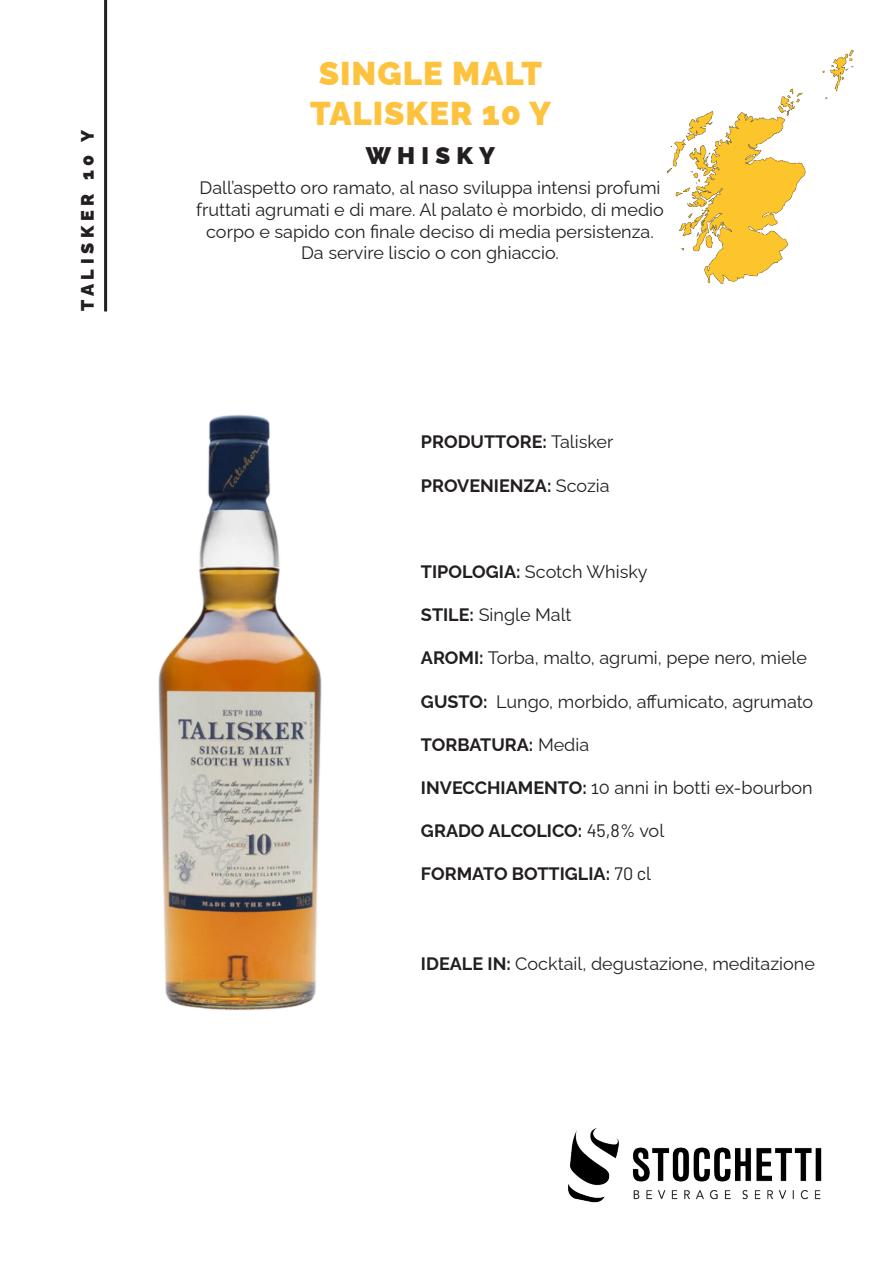
<style>
.page{position:relative;width:893px;height:1263px;background:#fff}
.page>*{position:absolute;margin:0;border:0;box-sizing:border-box;transform-origin:0 0}
.t1{font:900 33px "Raleway";letter-spacing:.03em;color:#fec33e}
.t2{font:900 24px "Raleway";letter-spacing:.26em;color:#231f20}
.t3{font:18px/21.6px "Raleway";color:#231f20;text-align:center}
.t4{font:700 18px "Raleway";color:#231f20}
.t5{font:900 18px "Raleway";letter-spacing:.26em;color:#231f20}
.s1{font-weight:400}
.s2{font-weight:700}
.s3{font-family:"Barlow";font-weight:400}
</style>
<div class="page">
<img style="left:568px;top:1128px;width:254px;height:75px">
<img style="left:158px;top:415px;width:164px;height:595px">
<img style="left:667px;top:49px;width:187px;height:235px">
<hr style="left:104px;top:0;width:3px;height:311px;background:#231f20">
<p class="t5" style="left:73px;top:311px;width:183px;rotate:-90deg">TALISKER 10 Y</p>
<p class="t1" style="left:319px;top:47px;width:225px">SINGLE MALT</p>
<p class="t1" style="left:310px;top:87px;width:243px">TALISKER 10 Y</p>
<p class="t2" style="left:366px;top:137px;width:131px">WHISKY</p>
<p class="t3" style="left:196px;top:175px;width:469px">Dall’aspetto oro ramato, al naso sviluppa intensi profumi fruttati agrumati e di mare. Al palato è morbido, di medio corpo e sapido con finale deciso di media persistenza.<br>Da servire liscio o con ghiaccio.</p>
<p class="t4" style="left:421px;top:428px;width:194px">PRODUTTORE: <span class="s1">Talisker</span></p>
<p class="t4" style="left:421px;top:471px;width:190px">PROVENIENZA: <span class="s1">Scozia</span></p>
<p class="t3" style="left:421px;top:559px;width:228px"><span class="s2">TIPOLOGIA:</span> Scotch Whisky</p>
<p class="t3" style="left:421px;top:602px;width:152px"><span class="s2">STILE:</span> Single Malt</p>
<p class="t3" style="left:421px;top:645px;width:388px"><span class="s2">AROMI:</span> Torba, malto, agrumi, pepe nero, miele</p>
<p class="t3" style="left:421px;top:688px;width:394px"><span class="s2">GUSTO:</span> Lungo, morbido, affumicato, agrumato</p>
<p class="t4" style="left:421px;top:730px;width:170px">TORBATURA: <span class="s1">Media</span></p>
<p class="t3" style="left:421px;top:775px;width:393px"><span class="s2">INVECCHIAMENTO:</span> 10 anni in botti ex-bourbon</p>
<p class="t4" style="left:421px;top:816px;width:245px">GRADO ALCOLICO: <span class="s3">45,8%</span> <span class="s1">vol</span></p>
<p class="t4" style="left:421px;top:860px;width:232px">FORMATO BOTTIGLIA: <span class="s3">70 c</span><span class="s1">l</span></p>
<p class="t3" style="left:421px;top:951px;width:395px"><span class="s2">IDEALE IN:</span> Cocktail, degustazione, meditazione</p>
</div>
